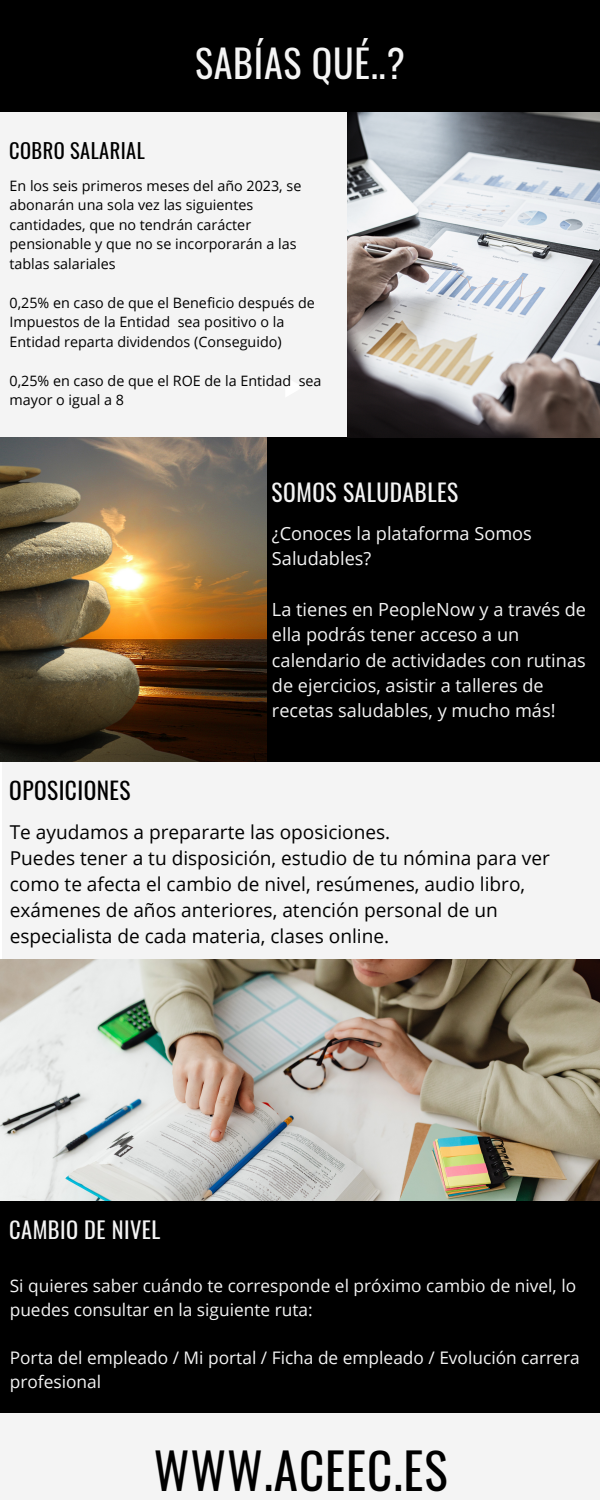
<style>
.page{position:relative;width:600px;height:1500px;background:#fff}
.page>*{position:absolute;margin:0;border:0;box-sizing:border-box;transform-origin:0 0}
.t1{font:49px "Oswald";letter-spacing:.02em;color:#000}
.t2{font:38px "Oswald";letter-spacing:.02em;color:#f4f4f4}
.t3{font:23.5px "Oswald";letter-spacing:.02em;color:#f4f4f4}
.t4{font:23.4px "Oswald";letter-spacing:.02em;color:#000}
.t5{font:22.4px "Oswald";letter-spacing:.02em;color:#f4f4f4}
.t6{font:20.4px "Oswald";letter-spacing:.02em;color:#000}
.t7{font:19.1px/26px "Open Sans";color:#000}
.t8{font:18.2px/25.3px "Open Sans";color:#f4f4f4}
.t9{font:17.3px/24.1px "Open Sans";color:#f4f4f4}
.t10{font:14.3px/19.5px "Open Sans";color:#000}
</style>
<div class="page">
<div style="left:0;top:113px;width:600px;height:324px;background:#f4f4f4"></div>
<div style="left:2px;top:761px;width:598px;height:197px;background:#f4f4f4"></div>
<div style="left:0;top:1413px;width:600px;height:87px;background:#f4f4f4"></div>
<div style="left:0;top:438px;width:600px;height:324px;background:#000"></div>
<div style="left:0;top:0;width:600px;height:112px;background:#000"></div>
<div style="left:0;top:1141px;width:600px;height:272px;background:#000"></div>
<img style="left:347px;top:113px;width:253px;height:324px">
<img style="left:0;top:438px;width:266px;height:323px">
<svg style="left:286px;top:378px;width:15px;height:18px"></svg>
<img style="left:0;top:959px;width:600px;height:241px">
<h2 class="t2" style="left:195px;top:33px;width:211px">SABÍAS QUÉ..?</h2>
<h3 class="t6" style="left:9px;top:135px;width:137px">COBRO SALARIAL</h3>
<p class="t10" style="left:10px;top:176px;width:293px">En los seis primeros meses del año 2023, se abonarán una sola vez las siguientes cantidades, que no tendrán carácter pensionable y que no se incorporarán a las tablas salariales</p>
<p class="t10" style="left:10px;top:293px;width:307px">0,25% en caso de que el Beneficio después de<br>Impuestos de la Entidad sea positivo o la<br>Entidad reparta dividendos (Conseguido)</p>
<p class="t10" style="left:10px;top:371px;width:314px">0,25% en caso de que el ROE de la Entidad sea mayor o igual a 8</p>
<h3 class="t3" style="left:272px;top:474px;width:188px">SOMOS SALUDABLES</h3>
<p class="t8" style="left:272px;top:520px;width:261px">¿Conoces la plataforma Somos<br>Saludables?</p>
<p class="t8" style="left:272px;top:596px;width:316px">La tienes en PeopleNow y a través de ella podrás tener acceso a un calendario de actividades con rutinas de ejercicios, asistir a talleres de recetas saludables, y mucho más!</p>
<h3 class="t4" style="left:9px;top:772px;width:123px">OPOSICIONES</h3>
<p class="t7" style="left:10px;top:818px;width:542px">Te ayudamos a prepararte las oposiciones.<br>Puedes tener a tu disposición, estudio de tu nómina para ver como te afecta el cambio de nivel, resúmenes, audio libro, exámenes de años anteriores, atención personal de un especialista de cada materia, clases online.</p>
<h3 class="t5" style="left:9px;top:1213px;width:153px">CAMBIO DE NIVEL</h3>
<p class="t9" style="left:10px;top:1273px;width:568px">Si quieres saber cuándo te corresponde el próximo cambio de nivel, lo puedes consultar en la siguiente ruta:</p>
<p class="t9" style="left:10px;top:1345px;width:571px">Porta del empleado / Mi portal / Ficha de empleado / Evolución carrera profesional</p>
<h1 class="t1" style="left:154px;top:1433px;width:295px">WWW.ACEEC.ES</h1>
</div>
